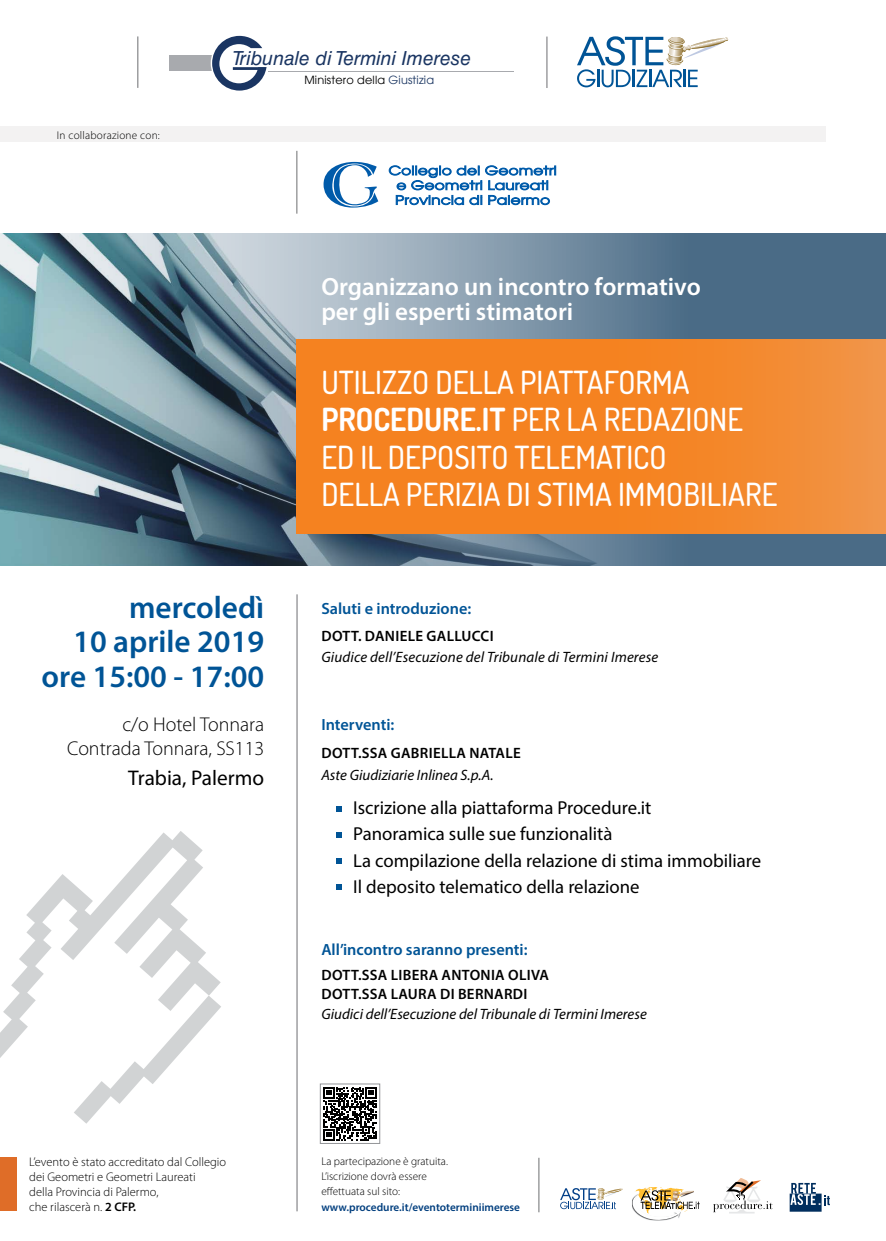
<style>
.page{position:relative;width:886px;height:1241px;background:#fff}
.page>*{position:absolute;margin:0;border:0;box-sizing:border-box;transform-origin:0 0}
.t1{font:500 31.88px/37.5px "Dosis";color:#fff;scale:.96 1}
.t2{font:600 31.25px/34.4px "Myriad Pro";color:#005496;text-align:right}
.t3{font:600 25px/25px "Myriad Pro";color:#fff}
.t4{font:21.25px "Myriad Pro";color:#000}
.t5{font:300 20px/24.4px "Myriad Pro";color:#000;text-align:right}
.t6{font:italic 19.44px "Helvetica LT Std";color:#1a3562}
.t7{font:18.75px/26.2px "Myriad Pro";color:#000}
.t8{font:600 16.25px "Myriad Pro";color:#005496}
.t9{font:italic 15px "Myriad Pro";color:#000}
.t10{font:600 15px/19.1px "Myriad Pro";letter-spacing:.02em;color:#000}
.t11{font:300 12.5px/15.1px "Myriad Pro";color:#000}
.t12{font:300 11.25px/15px "Myriad Pro";color:#000}
.t13{font:600 11.25px "Myriad Pro";color:#003e7e}
.t14{font:11.25px "Avant Garde";letter-spacing:.015em;color:#000}
.t15{font:300 11.25px "Myriad Pro";letter-spacing:.02em;color:#000}
.s1{color:#1a3561}
.s2{font-weight:700}
.s3{font-weight:600}
</style>
<div class="page">
<svg style="left:0;top:233px;width:886px;height:333px;background:#6a8493"></svg>
<svg style="left:297px;top:339px;width:589px;height:194px;background:#f48527"></svg>
<hr style="left:297px;top:594px;width:1px;height:617px;background:#6d6e71">
<svg style="left:0;top:831px;width:221px;height:292px"></svg>
<svg style="left:337px;top:806px;width:5px;height:5px"></svg>
<svg style="left:337px;top:832px;width:5px;height:5px"></svg>
<svg style="left:337px;top:858px;width:5px;height:5px"></svg>
<svg style="left:337px;top:884px;width:5px;height:5px"></svg>
<div style="left:0;top:1157px;width:16px;height:53px;background:#df6d28"></div>
<hr style="left:539px;top:1157px;width:1px;height:54px;background:#6d6e71">
<svg style="left:560px;top:1188px;width:63px;height:20px"></svg>
<svg style="left:790px;top:1182px;width:40px;height:29px"></svg>
<svg style="left:713px;top:1178px;width:60px;height:35px"></svg>
<svg style="left:632px;top:1187px;width:68px;height:33px"></svg>
<svg style="left:323px;top:1087px;width:54px;height:53px"></svg>
<div style="left:320px;top:1083px;width:60px;height:60px;border:1px solid #939598"></div>
<div style="left:0;top:126px;width:825px;height:16px;background:#f3f2f2"></div>
<hr style="left:138px;top:36px;width:1px;height:52px;background:#6d6e71">
<div style="left:169px;top:55px;width:47px;height:16px;background:#a8aaae"></div>
<hr style="left:269px;top:71px;width:245px;height:1px;background:#a8aaae">
<svg style="left:211px;top:35px;width:56px;height:56px"></svg>
<svg style="left:323px;top:162px;width:55px;height:45px"></svg>
<svg style="left:389px;top:165px;width:167px;height:40px"></svg>
<hr style="left:547px;top:37px;width:1px;height:51px;background:#6d6e71">
<svg style="left:577px;top:36px;width:151px;height:51px"></svg>
<hr style="left:297px;top:151px;width:1px;height:63px;background:#6d6e71">
<p class="t15" style="left:57px;top:128px;width:105px">In collaborazione con:</p>
<p class="t6" style="left:232px;top:47px;width:241px">Tribunale di Termini Imerese</p>
<p class="t14" style="left:304px;top:73px;width:131px">Ministero della <span class="s1">Giustizia</span></p>
<h3 class="t3" style="left:321px;top:273px;width:381px">Organizzano un incontro formativo per gli esperti stimatori</h3>
<h1 class="t1" style="left:321px;top:362px;width:476px">UTILIZZO DELLA PIATTAFORMA<br><span class="s2">PROCEDURE.IT</span> PER LA REDAZIONE<br>ED IL DEPOSITO TELEMATICO<br>DELLA PERIZIA DI STIMA IMMOBILIARE</h1>
<h2 class="t2" style="left:42px;top:589px;width:224px">mercoledì<br>10 aprile 2019 ore 15:00 - 17:00</h2>
<p class="t5" style="left:67px;top:711px;width:199px">c/o Hotel Tonnara<br>Contrada Tonnara, SS113</p>
<p class="t4" style="left:128px;top:764px;width:137px">Trabia, Palermo</p>
<p class="t8" style="left:321px;top:598px;width:151px">Saluti e introduzione:</p>
<p class="t10" style="left:321px;top:626px;width:174px">DOTT. DANIELE GALLUCCI</p>
<p class="t9" style="left:321px;top:647px;width:338px">Giudice dell’Esecuzione del Tribunale di Termini Imerese</p>
<p class="t8" style="left:321px;top:714px;width:75px">Interventi:</p>
<p class="t10" style="left:321px;top:742px;width:201px">DOTT.SSA GABRIELLA NATALE</p>
<p class="t9" style="left:321px;top:765px;width:174px">Aste Giudiziarie Inlinea S.p.A.</p>
<p class="t7" style="left:353px;top:794px;width:409px">Iscrizione alla piattaforma Procedure.it<br>Panoramica sulle sue funzionalità<br>La compilazione della relazione di stima immobiliare Il deposito telematico della relazione</p>
<p class="t8" style="left:321px;top:939px;width:208px">All’incontro saranno presenti:</p>
<p class="t10" style="left:321px;top:964px;width:229px">DOTT.SSA LIBERA ANTONIA OLIVA<br>DOTT.SSA LAURA DI BERNARDI</p>
<p class="t9" style="left:321px;top:1004px;width:327px">Giudici dell’Esecuzione del Tribunale di Termini Imerese</p>
<p class="t11" style="left:29px;top:1154px;width:198px">L’evento è stato accreditato dal Collegio dei Geometri e Geometri Laureati<br>della Provincia di Palermo,<br>che rilascerà n. <span class="s3">2 CFP.</span></p>
<p class="t12" style="left:321px;top:1153px;width:128px">La partecipazione è gratuita.<br>L’iscrizione dovrà essere effettuata sul sito:</p>
<p class="t13" style="left:321px;top:1199px;width:200px">www.procedure.it/eventoterminiimerese</p>
</div>
